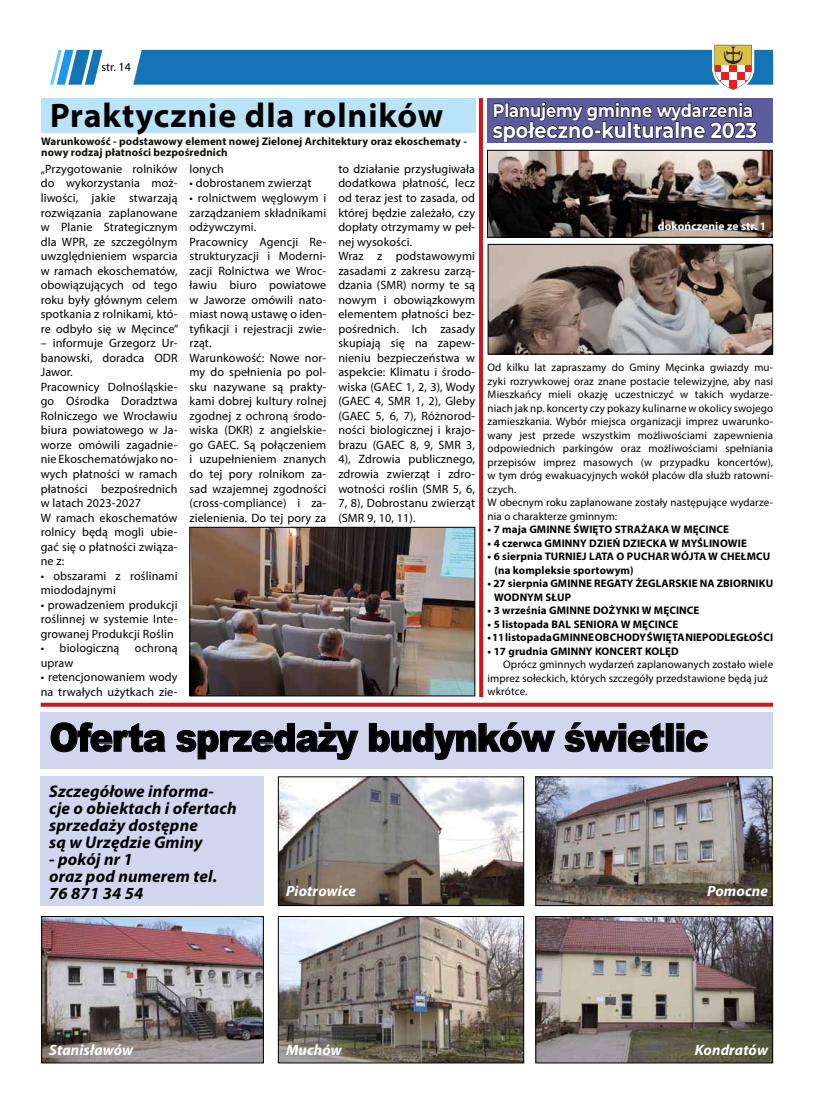
<style>
.page{position:relative;width:820px;height:1106px;background:#fff}
.page>*{position:absolute;margin:0;border:0;box-sizing:border-box;transform-origin:0 0}
.t1{font:900 38.8px "Arial";letter-spacing:-.03em;color:#000;scale:.9 1}
.t2{font:700 semi-expanded 34.1px "Myriad Pro";letter-spacing:.03em;color:#000;scale:.93 1}
.t3{font:700 21.7px "Montserrat";color:#fff;scale:.88 1}
.t4{font:700 18.2px "Montserrat";color:#fff;scale:.88 1}
.t5{font:italic 700 17px/17px "Myriad Pro";letter-spacing:.01em;color:#000}
.t6{font:italic 700 15px "Myriad Pro";letter-spacing:.01em;color:#fff}
.t7{font:12.1px/14.5px "Myriad Pro";letter-spacing:.01em;color:#000}
.t8{font:12px "Myriad Pro";color:#000}
.t9{font:700 11.5px "Myriad Pro";letter-spacing:.01em;color:#fff}
.t10{font:11px/13.5px "Myriad Pro";letter-spacing:.01em;color:#000}
.t11{font:700 11px/13.5px "Myriad Pro";letter-spacing:.01em;color:#000}
.t12{font:700 11px/11.6px "Myriad Pro";letter-spacing:.01em;color:#12100b}
</style>
<div class="page">
<svg style="left:50px;top:44px;width:722px;height:46px"></svg>
<div style="left:714px;top:65px;width:7px;height:7px;background:#ec1d25"></div>
<div style="left:721px;top:65px;width:8px;height:7px;background:#fff"></div>
<div style="left:729px;top:65px;width:7px;height:7px;background:#ec1d25"></div>
<div style="left:736px;top:65px;width:8px;height:7px;background:#fff"></div>
<div style="left:744px;top:65px;width:7px;height:7px;background:#ec1d25"></div>
<svg style="left:714px;top:72px;width:7px;height:8px"></svg>
<div style="left:721px;top:72px;width:8px;height:8px;background:#ec1d25"></div>
<div style="left:729px;top:72px;width:7px;height:8px;background:#fff"></div>
<div style="left:736px;top:72px;width:8px;height:8px;background:#ec1d25"></div>
<div style="left:744px;top:72px;width:7px;height:8px;background:#fff"></div>
<svg style="left:714px;top:80px;width:7px;height:8px"></svg>
<svg style="left:721px;top:80px;width:8px;height:8px"></svg>
<div style="left:729px;top:80px;width:7px;height:9px;background:#ec1d25"></div>
<svg style="left:736px;top:80px;width:8px;height:8px"></svg>
<svg style="left:744px;top:80px;width:7px;height:8px"></svg>
<img style="left:191px;top:529px;width:282px;height:165px">
<div style="left:189px;top:527px;width:286px;height:169px;border:1px solid #000"></div>
<svg style="left:41px;top:702px;width:731px;height:4px;background:#d64143"></svg>
<svg style="left:478px;top:98px;width:5px;height:599px;fill:#cd171a"></svg>
<div style="left:41px;top:712px;width:731px;height:56px;background:#d1d6ee"></div>
<svg style="left:51px;top:722px;width:114px;height:30px"></svg>
<svg style="left:176px;top:722px;width:182px;height:38px"></svg>
<svg style="left:369px;top:722px;width:186px;height:38px"></svg>
<svg style="left:564px;top:722px;width:100px;height:30px"></svg>
<div style="left:666px;top:723px;width:7px;height:28px;border:1px solid #000"></div>
<svg style="left:676px;top:723px;width:31px;height:29px"></svg>
<img style="left:537px;top:918px;width:233px;height:143px">
<div style="left:535px;top:916px;width:237px;height:147px;border:1px solid #000"></div>
<img style="left:43px;top:918px;width:219px;height:143px">
<div style="left:41px;top:916px;width:223px;height:147px;border:1px solid #000"></div>
<img style="left:280px;top:778px;width:242px;height:126px">
<div style="left:278px;top:776px;width:246px;height:130px;border:1px solid #000"></div>
<img style="left:537px;top:778px;width:233px;height:126px">
<div style="left:535px;top:776px;width:237px;height:130px;border:1px solid #000"></div>
<img style="left:280px;top:918px;width:242px;height:143px">
<div style="left:278px;top:916px;width:246px;height:147px;border:1px solid #000"></div>
<div style="left:41px;top:776px;width:223px;height:130px;background:#d1d6ee"></div>
<img style="left:489px;top:246px;width:281px;height:107px">
<div style="left:487px;top:244px;width:285px;height:111px;border:1px solid #000"></div>
<img style="left:489px;top:152px;width:281px;height:84px">
<div style="left:487px;top:150px;width:285px;height:88px;border:1px solid #000"></div>
<div style="left:487px;top:98px;width:285px;height:45px;background:#5b5b9e"></div>
<svg style="left:492px;top:102px;width:264px;height:41px"></svg>
<div style="left:41px;top:98px;width:434px;height:35px;background:#bae3fa"></div>
<p class="t8" style="left:101px;top:60px;width:31px">str. 14</p>
<h2 class="t2" style="left:50px;top:93px;width:424px">Praktycznie dla rolników</h2>
<p class="t12" style="left:41px;top:135px;width:427px">Warunkowość - podstawowy element nowej Zielonej Architektury oraz ekoschematy - nowy rodzaj płatności bezpośrednich</p>
<p class="t7" style="left:41px;top:161px;width:139px;text-align:justify">„Przygotowanie rolników do wykorzystania moż&shy;liwości, jakie stwarzają rozwiązania zaplanowane w Planie Strategicznym dla WPR, ze szczególnym uwzględnieniem wsparcia w ramach ekoschematów, obowiązujących od tego roku były głównym celem spotkania z rolnikami, któ&shy;re odbyło się w Męcince”</p>
<p class="t7" style="left:41px;top:336px;width:138px">– informuje Grzegorz Ur&shy;banowski, doradca ODR<br>Jawor.<br>Pracownicy Dolnośląskie&shy;go Ośrodka Doradztwa<br>Rolniczego we Wrocławiu biura powiatowego w Ja&shy;worze omówili zagadnie&shy;nie Ekoschematówjako no&shy;wych płatności w ramach płatności bezpośrednich w latach 2023-2027<br>W ramach ekoschematów rolnicy będą mogli ubie&shy;gać się o płatności związa&shy;ne z:</p>
<p class="t7" style="left:41px;top:568px;width:138px">• obszarami z roślinami miododajnymi</p>
<p class="t7" style="left:41px;top:597px;width:138px;text-align:justify">• prowadzeniem produkcji roślinnej w systemie Inte&shy;growanej Produkcji Roślin</p>
<p class="t7" style="left:41px;top:641px;width:80px">• biologiczną</p>
<p class="t7" style="left:135px;top:641px;width:44px">ochroną</p>
<p class="t7" style="left:41px;top:655px;width:34px">upraw</p>
<p class="t7" style="left:41px;top:670px;width:138px">• retencjonowaniem wody na trwałych użytkach zie-</p>
<p class="t7" style="left:189px;top:161px;width:36px">lonych</p>
<p class="t7" style="left:189px;top:176px;width:123px">• dobrostanem zwierząt</p>
<p class="t7" style="left:189px;top:190px;width:138px">• rolnictwem węglowym i zarządzaniem składnikami odżywczymi.<br>Pracownicy Agencji Re&shy;strukturyzacji i Moderni&shy;zacji Rolnictwa we Wroc&shy;ławiu biuro powiatowe w Jaworze omówili nato&shy;miast nową ustawę o iden&shy;tyfikacji i rejestracji zwie&shy;rząt.<br>Warunkowość: Nowe nor&shy;my do spełnienia po pol&shy;sku nazywane są prakty&shy;kami dobrej kultury rolnej zgodnej z ochroną środo&shy;wiska (DKR) z angielskie&shy;go GAEC. Są połączeniem i uzupełnieniem znanych do tej pory rolnikom za&shy;sad wzajemnej zgodności (cross-compliance) i za&shy;zielenienia. Do tej pory za</p>
<p class="t7" style="left:338px;top:161px;width:138px">to działanie przysługiwała dodatkowa płatność, lecz od teraz jest to zasada, od której będzie zależało, czy dopłaty otrzymamy w peł&shy;nej wysokości.<br>Wraz z podstawowymi zasadami z zakresu zarzą&shy;dzania (SMR) normy te są nowym i obowiązkowym elementem płatności bez&shy;pośrednich. Ich zasady skupiają się na zapew&shy;nieniu bezpieczeństwa w aspekcie: Klimatu i środo&shy;wiska (GAEC 1, 2, 3), Wody (GAEC 4, SMR 1, 2), Gleby (GAEC 5, 6, 7), Różnorod&shy;ności biologicznej i krajo&shy;brazu (GAEC 8, 9, SMR 3,<br>4), Zdrowia publicznego, zdrowia zwierząt i zdro&shy;wotności roślin (SMR 5, 6,<br>7, 8), Dobrostanu zwierząt (SMR 9, 10, 11).</p>
<h3 class="t4" style="left:492px;top:97px;width:297px">Planujemy gminne wydarzenia</h3>
<h3 class="t3" style="left:492px;top:114px;width:302px">społeczno-kulturalne 2023</h3>
<p class="t9" style="left:657px;top:219px;width:110px">dokończenie ze str. 1</p>
<p class="t10" style="left:487px;top:360px;width:287px">Od kilku lat zapraszamy do Gminy Męcinka gwiazdy mu&shy;zyki rozrywkowej oraz znane postacie telewizyjne, aby nasi Mieszkańcy mieli okazję uczestniczyć w takich wydarze&shy;niach jak np. koncerty czy pokazy kulinarne w okolicy swojego zamieszkania. Wybór miejsca organizacji imprez uwarunko&shy;wany jest przede wszystkim możliwościami zapewnienia odpowiednich parkingów oraz możliwościami spełniania przepisów imprez masowych (w przypadku koncertów), w tym dróg ewakuacyjnych wokół placów dla służb ratowni&shy;czych.<br>W obecnym roku zaplanowane zostały następujące wydarze&shy;nia o charakterze gminnym:</p>
<p class="t11" style="left:487px;top:522px;width:243px">• 7 maja GMINNE ŚWIĘTO STRAŻAKA W MĘCINCE</p>
<p class="t11" style="left:487px;top:536px;width:261px">• 4 czerwca GMINNY DZIEŃ DZIECKA W MYŚLINOWIE</p>
<p class="t11" style="left:494px;top:549px;width:277px;text-indent:-7px">• 6 sierpnia TURNIEJ LATA O PUCHAR WÓJTA W CHEŁMCU (na kompleksie sportowym)</p>
<p class="t11" style="left:494px;top:576px;width:280px;text-indent:-7px">• 27 sierpnia GMINNE REGATY ŻEGLARSKIE NA ZBIORNIKU<br>WODNYM SŁUP</p>
<p class="t11" style="left:487px;top:603px;width:213px">• 3 września GMINNE DOŻYNKI W MĘCINCE</p>
<p class="t11" style="left:487px;top:617px;width:192px">• 5 listopada BAL SENIORA W MĘCINCE</p>
<p class="t11" style="left:487px;top:630px;width:287px">• 11 listopada GMINNE OBCHODY ŚWIĘTA NIEPODLEGŁOŚCI</p>
<p class="t11" style="left:487px;top:644px;width:193px">• 17 grudnia GMINNY KONCERT KOLĘD</p>
<p class="t10" style="left:487px;top:657px;width:287px;text-indent:16px">Oprócz gminnych wydarzeń zaplanowanych zostało wiele imprez sołeckich, których szczegóły przedstawione będą już wkrótce.</p>
<h1 class="t1" style="left:50px;top:709px;width:733px">Oferta sprzedaży budynków świetlic</h1>
<h3 class="t5" style="left:49px;top:782px;width:189px">Szczegółowe informa&shy;cje o obiektach i ofertach sprzedaży dostępne<br>są w Urzędzie Gminy</h3>
<h3 class="t5" style="left:49px;top:850px;width:169px">- pokój nr 1<br>oraz pod numerem tel.<br>76 871 34 54</h3>
<p class="t6" style="left:286px;top:881px;width:71px">Piotrowice</p>
<p class="t6" style="left:706px;top:881px;width:62px">Pomocne</p>
<p class="t6" style="left:49px;top:1040px;width:85px">Stanisławów</p>
<p class="t6" style="left:286px;top:1040px;width:57px">Muchów</p>
<p class="t6" style="left:694px;top:1040px;width:75px">Kondratów</p>
</div>
